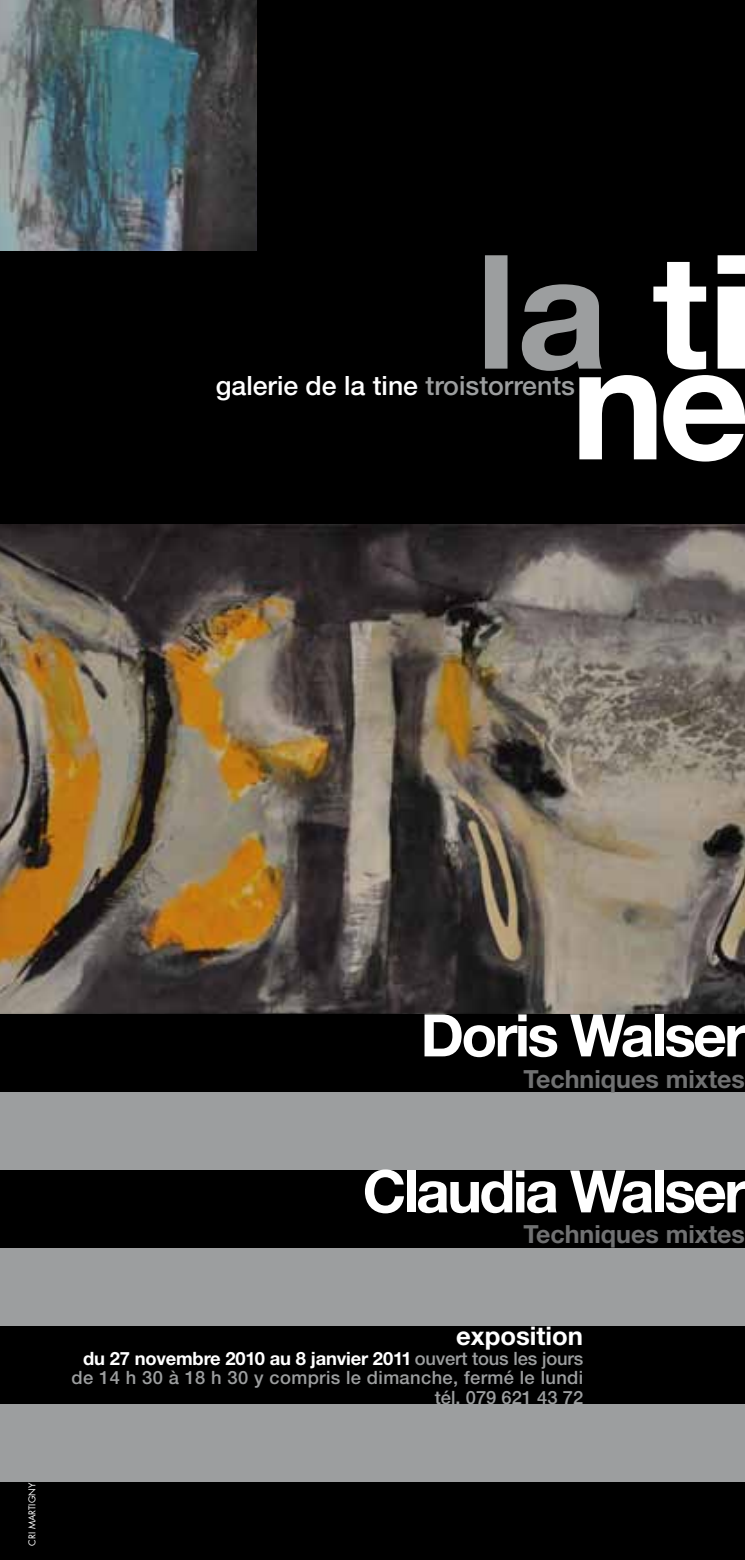
<style>
.page{position:relative;width:745px;height:1560px;background:#fff}
.page>*{position:absolute;margin:0;border:0;box-sizing:border-box;transform-origin:0 0}
.t1{font:700 158.75px "Helvetica Neue";color:#fff}
.t2{font:700 58.75px "Helvetica Neue";letter-spacing:-.045em;color:#fff}
.t3{font:500 26.5px "Helvetica Neue";color:#fff}
.t4{font:700 25.75px "Helvetica Neue";color:#fff}
.t5{font:700 25px "Helvetica Neue";color:#707172}
.t6{font:500 18.25px/19.8px "Helvetica Neue";letter-spacing:.02em;color:#9c9e9f;text-align:right}
.t7{font:9.25px "Futura";color:#fff}
.s1{color:#9c9e9f}
.s2{font-weight:700;color:#fff}
</style>
<div class="page">
<div style="left:0;top:1091px;width:744px;height:78px;background:#9c9e9f"></div>
<div style="left:0;top:1247px;width:744px;height:78px;background:#9c9e9f"></div>
<div style="left:0;top:1403px;width:744px;height:78px;background:#9c9e9f"></div>
<div style="left:0;top:1013px;width:744px;height:78px;background:#000"></div>
<div style="left:0;top:1169px;width:744px;height:78px;background:#000"></div>
<div style="left:0;top:1325px;width:744px;height:78px;background:#000"></div>
<div style="left:0;top:1481px;width:744px;height:78px;background:#000"></div>
<div style="left:0;top:0;width:744px;height:546px;background:#000"></div>
<svg style="left:485px;top:255px;width:116px;height:116px"></svg>
<svg style="left:653px;top:255px;width:91px;height:114px"></svg>
<img style="left:0;top:0;width:257px;height:250px">
<img style="left:0;top:524px;width:744px;height:489px">
<h3 class="t3" style="left:216px;top:369px;width:360px">galerie de la tine <span class="s1">troistorrents</span></h3>
<h1 class="t1" style="left:570px;top:304px;width:180px">ne</h1>
<p class="t7" style="left:26px;top:1545px;width:65px;rotate:-90deg">CRI MARTIGNY</p>
<h2 class="t2" style="left:420px;top:998px;width:328px">Doris Walser</h2>
<h3 class="t5" style="left:523px;top:1063px;width:223px">Techniques mixtes</h3>
<h2 class="t2" style="left:362px;top:1154px;width:385px">Claudia Walser</h2>
<h3 class="t5" style="left:523px;top:1218px;width:223px">Techniques mixtes</h3>
<h3 class="t4" style="left:456px;top:1319px;width:128px">exposition</h3>
<p class="t6" style="left:72px;top:1347px;width:512px"><span class="s2">du 27 novembre 2010 au 8 janvier 2011</span> ouvert tous les jours de 14 h 30 à 18 h 30 y compris le dimanche, fermé le lundi tél. 079 621 43 72</p>
</div>
